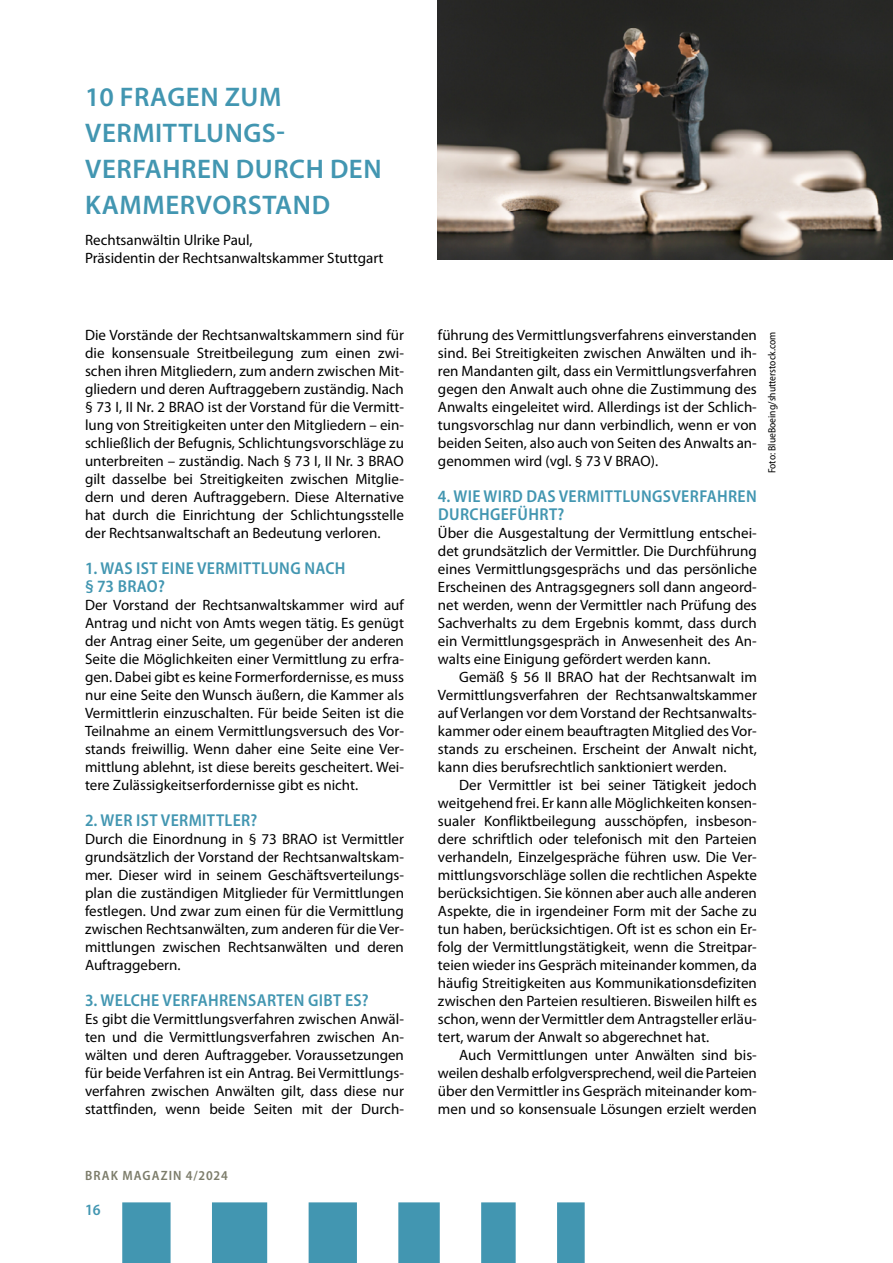
<style>
.page{position:relative;width:893px;height:1263px;background:#fff}
.page>*{position:absolute;margin:0;border:0;box-sizing:border-box;transform-origin:0 0}
.Titel{font:600 27px/36px "Myriad Pro";letter-spacing:.02em;color:#4296b1}
.Zwiti{font:600 semi-condensed 17.25px/18px "Myriad Pro";letter-spacing:.02em;color:#4296b1}
.t1{font:600 semi-condensed 15.75px "Myriad Pro";color:#4296b1}
.Body_stumpf{font:15px/18px "Myriad Pro";color:#000;text-align:justify}
.Body_Einzug{font:15px/18px "Myriad Pro";color:#000;text-align:justify}
.Autor{font:15px/18px "Myriad Pro";color:#000}
.t2{font:600 semi-condensed 13.5px "Myriad Pro";letter-spacing:.08em;color:#7c7c6a}
.Bildquelle{font:semi-condensed 10.5px "Myriad Pro";color:#000}
</style>
<div class="page">
<svg style="left:122px;top:1202px;width:463px;height:61px"></svg>
<img style="left:438px;top:0;width:455px;height:259px">
<p class="Titel" style="left:85px;top:80px;width:298px">10 FRAGEN ZUM<br>VERMITTLUNGS-<br>VERFAHREN DURCH DEN<br>KAMMERVORSTAND</p>
<p class="Autor" style="left:85px;top:231px;width:300px">Rechtsanwältin Ulrike Paul,<br>Präsidentin der Rechtsanwaltskammer Stuttgart</p>
<p class="Body_stumpf" style="left:85px;top:327px;width:320px">Die Vorstände der Rechtsanwaltskammern sind für die konsensuale Streitbeilegung zum einen zwi&shy;schen ihren Mitgliedern, zum andern zwischen Mit&shy;gliedern und deren Auftraggebern zuständig. Nach § 73 I, II Nr. 2 BRAO ist der Vorstand für die Vermitt&shy;lung von Streitigkeiten unter den Mitgliedern – ein&shy;schließlich der Befugnis, Schlichtungsvorschläge zu unterbreiten – zuständig. Nach § 73 I, II Nr. 3 BRAO gilt dasselbe bei Streitigkeiten zwischen Mitglie&shy;dern und deren Auftraggebern. Diese Alternative hat durch die Einrichtung der Schlichtungsstelle der Rechtsanwaltschaft an Bedeutung verloren.</p>
<p class="Zwiti" style="left:85px;top:560px;width:262px">1. WAS IST EINE VERMITTLUNG NACH § 73 BRAO?</p>
<p class="Body_stumpf" style="left:85px;top:597px;width:320px">Der Vorstand der Rechtsanwaltskammer wird auf Antrag und nicht von Amts wegen tätig. Es genügt der Antrag einer Seite, um gegenüber der anderen Seite die Möglichkeiten einer Vermittlung zu erfra&shy;gen. Dabei gibt es keine Formerfordernisse, es muss nur eine Seite den Wunsch äußern, die Kammer als Vermittlerin einzuschalten. Für beide Seiten ist die Teilnahme an einem Vermittlungsversuch des Vor&shy;stands freiwillig. Wenn daher eine Seite eine Ver&shy;mittlung ablehnt, ist diese bereits gescheitert. Wei&shy;tere Zulässigkeitserfordernisse gibt es nicht.</p>
<p class="Zwiti" style="left:85px;top:812px;width:174px">2. WER IST VERMITTLER?</p>
<p class="Body_stumpf" style="left:85px;top:831px;width:320px">Durch die Einordnung in § 73 BRAO ist Vermittler grundsätzlich der Vorstand der Rechtsanwaltskam&shy;mer. Dieser wird in seinem Geschäftsverteilungs&shy;plan die zuständigen Mitglieder für Vermittlungen festlegen. Und zwar zum einen für die Vermittlung zwischen Rechtsanwälten, zum anderen für die Ver&shy;mittlungen zwischen Rechtsanwälten und deren Auftraggebern.</p>
<p class="Zwiti" style="left:85px;top:992px;width:285px">3. WELCHE VERFAHRENSARTEN GIBT ES?</p>
<p class="Body_stumpf" style="left:85px;top:1011px;width:320px">Es gibt die Vermittlungsverfahren zwischen Anwäl&shy;ten und die Vermittlungsverfahren zwischen An&shy;wälten und deren Auftraggeber. Voraussetzungen für beide Verfahren ist ein Antrag. Bei Vermittlungs&shy;verfahren zwischen Anwälten gilt, dass diese nur stattfinden, wenn beide Seiten mit der Durch-</p>
<p class="t2" style="left:85px;top:1167px;width:144px">BRAK MAGAZIN 4/2024</p>
<p class="t1" style="left:85px;top:1201px;width:17px">16</p>
<p class="Body_stumpf" style="left:438px;top:327px;width:320px">führung des Vermittlungsverfahrens einverstanden sind. Bei Streitigkeiten zwischen Anwälten und ih&shy;ren Mandanten gilt, dass ein Vermittlungsverfahren gegen den Anwalt auch ohne die Zustimmung des Anwalts eingeleitet wird. Allerdings ist der Schlich&shy;tungsvorschlag nur dann verbindlich, wenn er von beiden Seiten, also auch von Seiten des Anwalts an&shy;genommen wird (vgl. § 73 V BRAO).</p>
<p class="Zwiti" style="left:438px;top:488px;width:320px">4. WIE WIRD DAS VERMITTLUNGSVERFAHREN<br>DURCHGEFÜHRT?</p>
<p class="Body_stumpf" style="left:438px;top:525px;width:320px">Über die Ausgestaltung der Vermittlung entschei&shy;det grundsätzlich der Vermittler. Die Durchführung eines Vermittlungsgesprächs und das persönliche Erscheinen des Antragsgegners soll dann angeord&shy;net werden, wenn der Vermittler nach Prüfung des Sachverhalts zu dem Ergebnis kommt, dass durch ein Vermittlungsgespräch in Anwesenheit des An&shy;walts eine Einigung gefördert werden kann.</p>
<p class="Body_Einzug" style="left:438px;top:669px;width:320px;text-indent:21px">Gemäß § 56 II BRAO hat der Rechtsanwalt im Vermittlungsverfahren der Rechtsanwaltskammer auf Verlangen vor dem Vorstand der Rechtsanwalts&shy;kammer oder einem beauftragten Mitglied des Vor&shy;stands zu erscheinen. Erscheint der Anwalt nicht, kann dies berufsrechtlich sanktioniert werden.</p>
<p class="Body_Einzug" style="left:438px;top:777px;width:320px;text-indent:21px">Der Vermittler ist bei seiner Tätigkeit jedoch weitgehend frei. Er kann alle Möglichkeiten konsen&shy;sualer Konfliktbeilegung ausschöpfen, insbeson&shy;dere schriftlich oder telefonisch mit den Parteien verhandeln, Einzelgespräche führen usw. Die Ver&shy;mittlungsvorschläge sollen die rechtlichen Aspekte berücksichtigen. Sie können aber auch alle anderen Aspekte, die in irgendeiner Form mit der Sache zu tun haben, berücksichtigen. Oft ist es schon ein Er&shy;folg der Vermittlungstätigkeit, wenn die Streitpar&shy;teien wieder ins Gespräch miteinander kommen, da häufig Streitigkeiten aus Kommunikationsdefiziten zwischen den Parteien resultieren. Bisweilen hilft es schon, wenn der Vermittler dem Antragsteller erläu&shy;tert, warum der Anwalt so abgerechnet hat.</p>
<p class="Body_Einzug" style="left:438px;top:1047px;width:320px;text-indent:21px">Auch Vermittlungen unter Anwälten sind bis&shy;weilen deshalb erfolgversprechend, weil die Parteien über den Vermittler ins Gespräch miteinander kom&shy;men und so konsensuale Lösungen erzielt werden</p>
<p class="Bildquelle" style="left:766px;top:473px;width:143px;rotate:-90deg">Foto: BlueBoeing/shutterstock.com</p>
</div>
